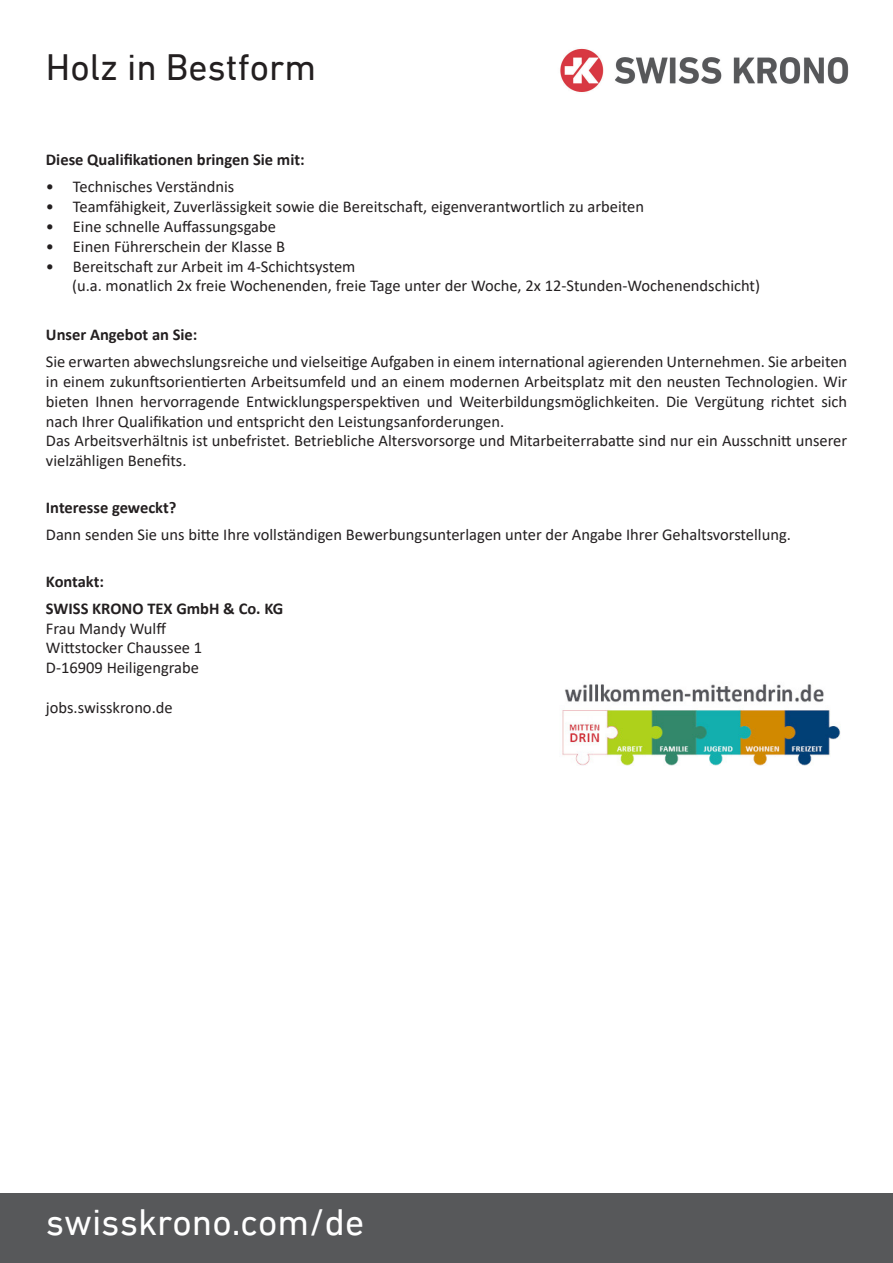
<style>
.page{position:relative;width:893px;height:1263px;background:#fff}
.page>*{position:absolute;margin:0;border:0;box-sizing:border-box;transform-origin:0 0}
.t1{font:37.5px "DIN Next LT Pro";color:#fff}
.t2{font:37.5px "DIN Next LT Pro";color:#231f20}
.t3{font:16.5px/19.8px "Calibri";color:#231f20;text-align:justify}
.t4{font:700 16.5px "Calibri";color:#231f20}
</style>
<div class="page">
<div style="left:0;top:1193px;width:893px;height:70px;background:#57585a"></div>
<img style="left:560px;top:48px;width:289px;height:44px">
<img style="left:562px;top:684px;width:278px;height:81px">
<p class="t2" style="left:46px;top:46px;width:272px">Holz in Bestform</p>
<p class="t4" style="left:46px;top:148px;width:260px">Diese Qualifikationen bringen Sie mit:</p>
<p class="t3" style="left:46px;top:177px;width:190px">• Technisches Verständnis</p>
<p class="t3" style="left:46px;top:196px;width:600px">• Teamfähigkeit, Zuverlässigkeit sowie die Bereitschaft, eigenverantwortlich zu arbeiten</p>
<p class="t3" style="left:46px;top:216px;width:232px">• Eine schnelle Auffassungsgabe</p>
<p class="t3" style="left:46px;top:236px;width:241px">• Einen Führerschein der Klasse B</p>
<p class="t3" style="left:46px;top:256px;width:311px">• Bereitschaft zur Arbeit im 4-Schichtsystem</p>
<p class="t3" style="left:72px;top:276px;width:690px">(u.a. monatlich 2x freie Wochenenden, freie Tage unter der Woche, 2x 12-Stunden-Wochenendschicht)</p>
<p class="t4" style="left:46px;top:323px;width:153px">Unser Angebot an Sie:</p>
<p class="t3" style="left:46px;top:351px;width:803px">Sie erwarten abwechslungsreiche und vielseitige Aufgaben in einem international agierenden Unternehmen. Sie arbeiten in einem zukunftsorientierten Arbeitsumfeld und an einem modernen Arbeitsplatz mit den neusten Technologien. Wir bieten Ihnen hervorragende Entwicklungsperspektiven und Weiterbildungsmöglichkeiten. Die Vergütung richtet sich nach Ihrer Qualifikation und entspricht den Leistungsanforderungen.</p>
<p class="t3" style="left:46px;top:430px;width:803px">Das Arbeitsverhältnis ist unbefristet. Betriebliche Altersvorsorge und Mitarbeiterrabatte sind nur ein Ausschnitt unserer vielzähligen Benefits.</p>
<p class="t4" style="left:46px;top:496px;width:132px">Interesse geweckt?</p>
<p class="t3" style="left:46px;top:524px;width:747px">Dann senden Sie uns bitte Ihre vollständigen Bewerbungsunterlagen unter der Angabe Ihrer Gehaltsvorstellung.</p>
<p class="t4" style="left:46px;top:570px;width:60px">Kontakt:</p>
<p class="t4" style="left:46px;top:597px;width:239px">SWISS KRONO TEX GmbH &amp; Co. KG</p>
<p class="t3" style="left:46px;top:618px;width:122px">Frau Mandy Wulff</p>
<p class="t3" style="left:46px;top:637px;width:158px">Wittstocker Chaussee 1</p>
<p class="t3" style="left:46px;top:657px;width:155px">D-16909 Heiligengrabe</p>
<p class="t3" style="left:46px;top:697px;width:128px">jobs.swisskrono.de</p>
<p class="t1" style="left:46px;top:1200px;width:320px">swisskrono.com/de</p>
</div>
